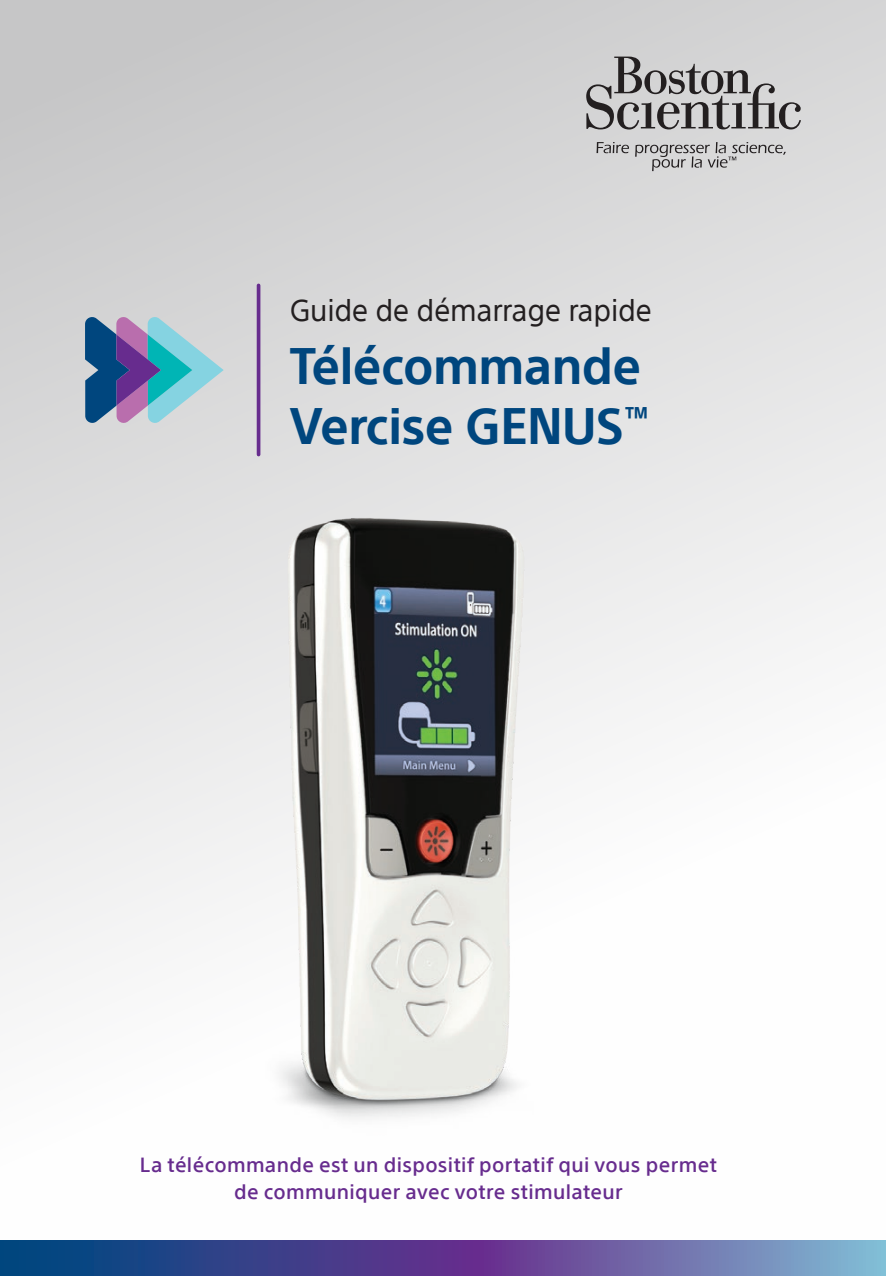
<style>
.page{position:relative;width:886px;height:1276px;background:#fff}
.page>*{position:absolute;margin:0;border:0;box-sizing:border-box;transform-origin:0 0}
.t1{font:700 50px/60px "SST";letter-spacing:-.01em;color:#00467e}
.t2{font:30px "SST";letter-spacing:-.01em;color:#231f20}
.t3{font:500 20px/27.5px "SST";letter-spacing:.02em;color:#672c8e;text-align:center}
</style>
<div class="page">
<div style="left:0;top:0;width:886px;height:1276px;background:linear-gradient(to bottom,#cececf,#fff)"></div>
<svg style="left:0;top:1240px;width:886px;height:36px;background:#50589a"></svg>
<svg style="left:586px;top:57px;width:215px;height:72px;background:#a7a6a7"></svg>
<svg style="left:596px;top:142px;width:33px;height:11px"></svg>
<svg style="left:635px;top:142px;width:151px;height:29px;background:#bdbcbd"></svg>
<img style="left:44px;top:433px;width:573px;height:761px">
<hr style="left:257px;top:285px;width:3px;height:169px;background:#672c8e">
<svg style="left:85px;top:315px;width:139px;height:110px;background:#7d9dba"></svg>
<h2 class="t2" style="left:290px;top:292px;width:364px">Guide de démarrage rapide</h2>
<h1 class="t1" style="left:290px;top:336px;width:361px">Télécommande<br>Vercise GENUS<sup>™</sup></h1>
<p class="t3" style="left:140px;top:1150px;width:578px">La télécommande est un dispositif portatif qui vous permet de communiquer avec votre stimulateur</p>
</div>
